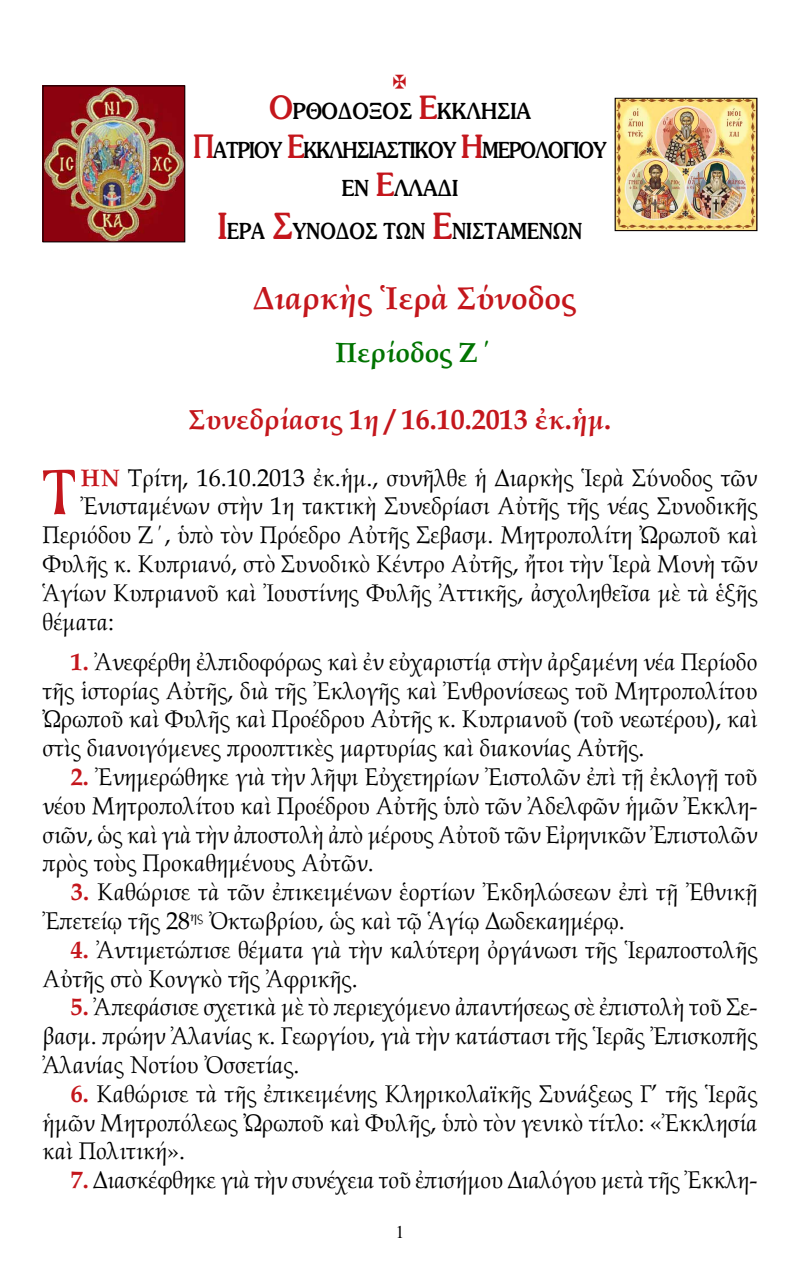
<style>
.page{position:relative;width:800px;height:1270px;background:#fff}
.page>*{position:absolute;margin:0;border:0;box-sizing:border-box;transform-origin:0 0}
.t1{font:67.2px "Icon Script Pro Test 1";color:#c4161c}
.t2{font:32px "SK Book Antiqua Pol Uni W Bold";color:#c4161c}
.t3{font:28px "SK Book Antiqua Pol Uni W Bold";color:#c4161c}
.t4{font:28px "SK Book Antiqua Pol Uni W Bold";color:#007300}
.t5{font:24px/28.8px "SK Book Antiqua Pol Uni W";color:#000;text-align:justify}
.t6{font:22px/38.4px "CTOS Souvenir Medium Test 1";letter-spacing:-.04em;color:#000;text-align:center;scale:.9 1}
.t7{font:22px "CTOS Souvenir Medium Test 1";color:#000;scale:.85 1}
.t8{font:18px "CTOS New Times Roman Test 1";color:#000}
.s1{font-size:32px;color:#c4161c}
.s2{font-size:36px;color:#c4161c}
.s3{font-family:"SK Book Antiqua Pol Uni W Bold";color:#c4161c}
</style>
<div class="page">
<img style="left:45px;top:87px;width:138px;height:153px">
<div style="left:43px;top:85px;width:142px;height:157px;border:1px solid #000"></div>
<img style="left:616px;top:100px;width:139px;height:129px">
<div style="left:614px;top:98px;width:143px;height:133px;border:1px solid #000"></div>
<p class="t6" style="left:193px;top:92px;width:460px"><span class="s1">O</span>ΡΘΟΔΟΞΟΣ <span class="s1">E</span>κκλησια<br><span class="s1">Π</span>ατριου <span class="s1">E</span>κκλησιαστικου <span class="s1">Η</span>μερολογιου εν <span class="s1">E</span>λλαδι</p>
<p class="t7" style="left:218px;top:218px;width:139px"><span class="s2">I</span>ερα <span class="s2">Σ</span>υνοδοσ</p>
<p class="t7" style="left:383px;top:218px;width:235px">τῶν <span class="s2">E</span>νισταμενων</p>
<h2 class="t2" style="left:252px;top:279px;width:325px">Διαρκὴς Ἱερὰ Σύνοδος</h2>
<p class="t4" style="left:335px;top:336px;width:160px">Περίοδος Ζ΄</p>
<p class="t3" style="left:189px;top:402px;width:424px">Συνεδρίασις 1η / 16.10.2013 ἐκ.ἡμ.</p>
<h1 class="t1" style="left:42px;top:447px;width:39px">Τ</h1>
<p class="t5" style="left:80px;top:463px;width:678px"><span class="s3">ΗΝ</span> Τρίτη, 16.10.2013 ἐκ.ἡμ., συνῆλθε ἡ Διαρκὴς Ἱερὰ Σύνοδος τῶν</p>
<p class="t5" style="left:80px;top:492px;width:678px">Ἐνισταμένων στὴν 1η τακτικὴ Συνεδρίασι Αὐτῆς τῆς νέας Συνοδικῆς</p>
<p class="t5" style="left:42px;top:521px;width:716px">Περιόδου Ζ΄, ὑπὸ τὸν Πρόεδρο Αὐτῆς Σεβασμ. Μητροπολίτη Ὠρωποῦ καὶ</p>
<p class="t5" style="left:42px;top:549px;width:716px">Φυλῆς κ. Κυπριανό, στὸ Συνοδικὸ Κέντρο Αὐτῆς, ἤτοι τὴν Ἱερὰ Μονὴ τῶν</p>
<p class="t5" style="left:42px;top:578px;width:716px">Ἁγίων Κυπριανοῦ καὶ Ἰουστίνης Φυλῆς Ἀττικῆς, ἀσχοληθεῖσα μὲ τὰ ἑξῆς</p>
<p class="t5" style="left:42px;top:607px;width:73px">θέματα:</p>
<p class="t5" style="left:42px;top:647px;width:716px;text-indent:28px"><span class="s3">1.</span> Ἀνεφέρθη ἐλπιδοφόρως καὶ ἐν εὐχαριστίᾳ στὴν ἀρξαμένη νέα Περίοδο τῆς ἱστορίας Αὐτῆς, διὰ τῆς Ἐκλογῆς καὶ Ἐνθρονίσεως τοῦ Μητροπολίτου Ὠρωποῦ καὶ Φυλῆς καὶ Προέδρου Αὐτῆς κ. Κυπριανοῦ (τοῦ νεωτέρου), καὶ στὶς διανοιγόμενες προοπτικὲς μαρτυρίας καὶ διακονίας Αὐτῆς.</p>
<p class="t5" style="left:42px;top:762px;width:716px;text-indent:28px"><span class="s3">2.</span> Ἐνημερώθηκε γιὰ τὴν λῆψι Εὐχετηρίων Ἐιστολῶν ἐπὶ τῇ ἐκλογῇ τοῦ νέου Μητροπολίτου καὶ Προέδρου Αὐτῆς ὑπὸ τῶν Ἀδελφῶν ἡμῶν Ἐκκλη&shy;σιῶν, ὡς καὶ γιὰ τὴν ἀποστολὴ ἀπὸ μέρους Αὐτοῦ τῶν Εἰρηνικῶν Ἐπιστολῶν πρὸς τοὺς Προκαθημένους Αὐτῶν.</p>
<p class="t5" style="left:42px;top:878px;width:716px;text-indent:28px"><span class="s3">3.</span> Καθώρισε τὰ τῶν ἐπικειμένων ἑορτίων Ἐκδηλώσεων ἐπὶ τῇ Ἐθνικῇ<br>Ἐπετείῳ τῆς 28<sup>ης</sup> Ὀκτωβρίου, ὡς καὶ τῷ Ἁγίῳ Δωδεκαημέρῳ.</p>
<p class="t5" style="left:43px;top:935px;width:716px;text-indent:28px"><span class="s3">4.</span> Ἀντιμετώπισε θέματα γιὰ τὴν καλύτερη ὀργάνωσι τῆς Ἱεραποστολῆς<br>Αὐτῆς στὸ Κονγκὸ τῆς Ἀφρικῆς.</p>
<p class="t5" style="left:42px;top:993px;width:716px;text-indent:28px"><span class="s3">5.</span> Ἀπεφάσισε σχετικὰ μὲ τὸ περιεχόμενο ἀπαντήσεως σὲ ἐπιστολὴ τοῦ Σε&shy;βασμ. πρώην Ἀλανίας κ. Γεωργίου, γιὰ τὴν κατάστασι τῆς Ἱερᾶς Ἐπισκοπῆς Ἀλανίας Νοτίου Ὀσσετίας.</p>
<p class="t5" style="left:42px;top:1079px;width:716px;text-indent:28px"><span class="s3">6.</span> Καθώρισε τὰ τῆς ἐπικειμένης Κληρικολαϊκῆς Συνάξεως Γ’ τῆς Ἱερᾶς ἡμῶν Μητροπόλεως Ὠρωποῦ καὶ Φυλῆς, ὑπὸ τὸν γενικὸ τίτλο: «Ἐκκλησία καὶ Πολιτική».</p>
<p class="t5" style="left:71px;top:1166px;width:688px"><span class="s3">7.</span> Διασκέφθηκε γιὰ τὴν συνέχεια τοῦ ἐπισήμου Διαλόγου μετὰ τῆς Ἐκκλη-</p>
<p class="t8" style="left:395px;top:1222px;width:10px">1</p>
</div>
